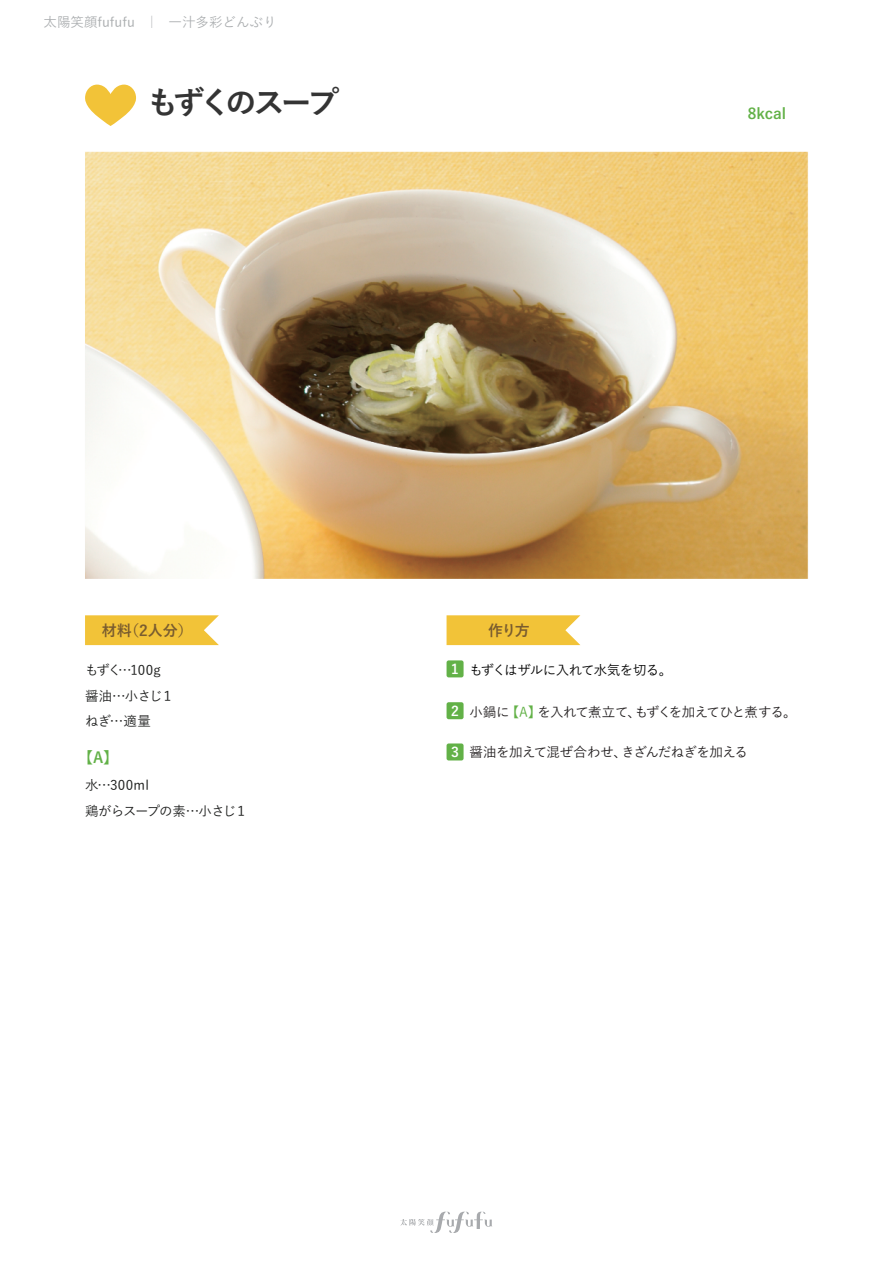
<style>
.page{position:relative;width:893px;height:1263px;background:#fff}
.page>*{position:absolute;margin:0;border:0;box-sizing:border-box;transform-origin:0 0}
.t1{font:700 31.5px "Yu Go";letter-spacing:-.155em;color:#343434}
.t2{font:700 15px "Yu Go";color:#795c2f}
.t3{font:700 15px "Yu Go";color:#62b147}
.t4{font:500 13.5px "Yu Go";letter-spacing:-.045em;color:#231f20}
.t5{font:500 13.5px/25.5px "Yu Go";letter-spacing:-.05em;color:#1e1f1e}
.t6{font:500 13.5px "Yu Go";color:#abaeb0}
.t7{font:500 13.5px "Yu Go";letter-spacing:-.05em;color:#030303}
.t8{font:700 13.5px "Yu Go";color:#fff}
.s1{font-weight:700;color:#fff}
.s2{color:#62b147}
</style>
<div class="page">
<svg style="left:400px;top:1211px;width:92px;height:22px"></svg>
<img style="left:85px;top:84px;width:723px;height:677px">
<p class="t6" style="left:44px;top:10px;width:235px">太陽笑顔fufufu　｜　一汁多彩どんぶり</p>
<h1 class="t1" style="left:147px;top:84px;width:194px">もずくのスープ</h1>
<p class="t3" style="left:748px;top:105px;width:40px">8kcal</p>
<p class="t2" style="left:102px;top:622px;width:93px">材料（2人分）</p>
<p class="t5" style="left:85px;top:656px;width:91px">もずく…100g醤油…小さじ１ねぎ…適量</p>
<p class="t3" style="left:78px;top:749px;width:41px">【A】</p>
<p class="t5" style="left:85px;top:771px;width:164px">水…300ml<br>鶏がらスープの素…小さじ１</p>
<p class="t2" style="left:488px;top:622px;width:43px">作り方</p>
<p class="t7" style="left:451px;top:658px;width:222px"><span class="s1">1</span> もずくはザルに入れて水気を切る。</p>
<p class="t4" style="left:470px;top:700px;width:329px">小鍋に<span class="s2">【A】</span>を入れて煮立て、もずくを加えてひと煮する。</p>
<p class="t4" style="left:451px;top:739px;width:298px"><span class="s1">3</span> 醤油を加えて混ぜ合わせ、きざんだねぎを加える</p>
<p class="t8" style="left:451px;top:704px;width:9px">2</p>
</div>
